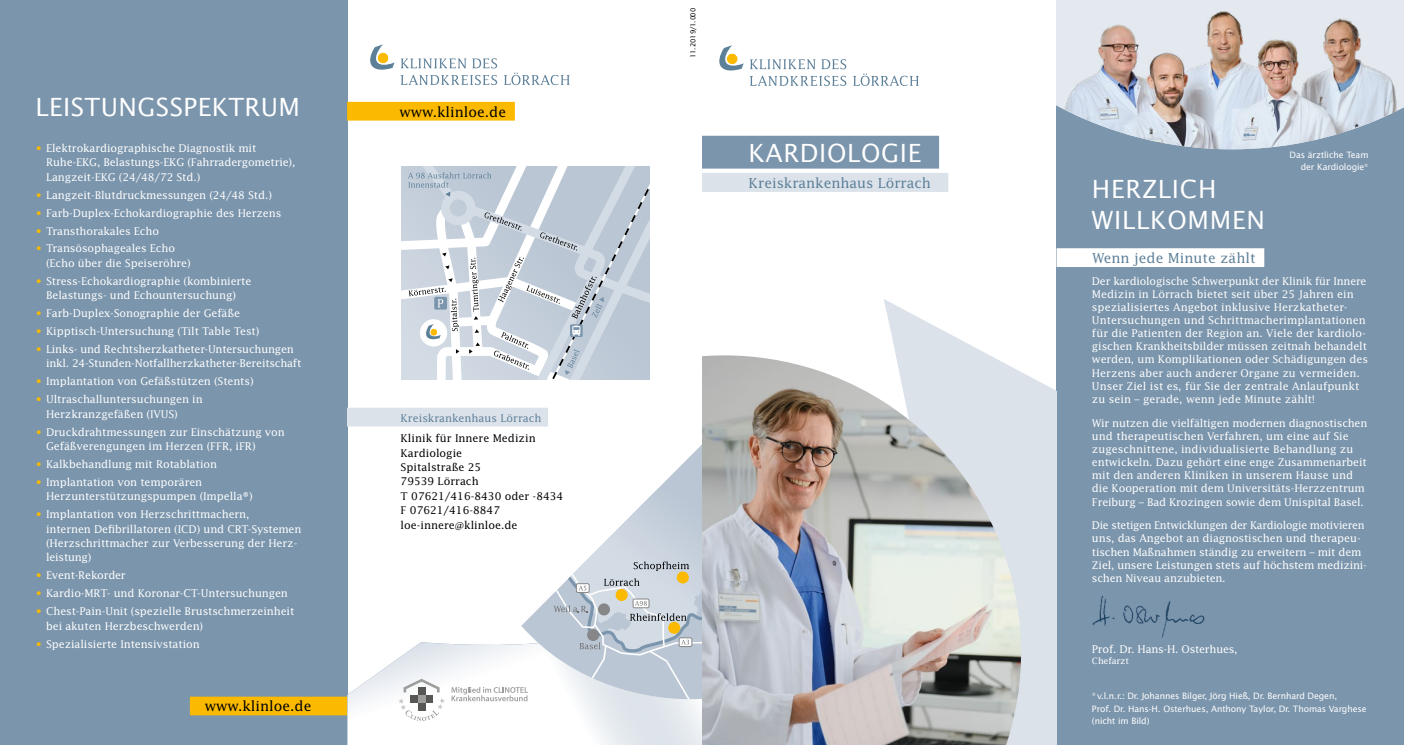
<style>
.page{position:relative;width:1404px;height:745px;background:#fff}
.page>*{position:absolute;margin:0;border:0;box-sizing:border-box;transform-origin:0 0}
.Flyer_Headline{font:25px/30px "Lucida Sans Std";letter-spacing:.03em;color:#fff}
.Headline_A5{font:25px "Lucida Sans Std";letter-spacing:.015em;color:#fff}
.Flyer_blaue_Seite_Au{font:13.75px "Lucida Std";color:#5d8099}
.t1{font:13.75px "Lucida Std";color:#000}
.Flyer_blaue_Seite_Fl{font:10.62px/13.1px "Lucida Std";letter-spacing:-.01em;color:#fff}
.t2{font:10.62px/14.4px "Lucida Std";color:#000}
.t3{font:10.62px/19.8px "Lucida Std";color:#5d8099}
.Fließtext{font:8.75px/12.5px "Lucida Sans Std";letter-spacing:-.01em;color:#fff}
.Flyer_blaue_Seite_Fl-2{font:8.75px "Lucida Std";letter-spacing:-.02em;color:#fff}
.t4{font:6.88px "Lucida Sans Std";color:#000}
.s1{color:#fbba00}
.s2{color:#000}
</style>
<div class="page">
<div style="left:0;top:0;width:347px;height:744px;background:#7b95ac"></div>
<div style="left:1056px;top:0;width:347px;height:744px;background:#7b95ac"></div>
<div style="left:190px;top:696px;width:157px;height:19px;background:#fbba00"></div>
<svg style="left:884px;top:299px;width:172px;height:445px;fill:#dce2ea"></svg>
<img style="left:702px;top:355px;width:320px;height:389px">
<svg style="left:750px;top:59px;width:168px;height:27px"></svg>
<svg style="left:719px;top:45px;width:24px;height:26px"></svg>
<div style="left:702px;top:136px;width:237px;height:32px;background:#7b95ac"></div>
<div style="left:702px;top:173px;width:246px;height:19px;background:#dce2ea"></div>
<svg style="left:347px;top:441px;width:355px;height:303px"></svg>
<svg style="left:521px;top:444px;width:181px;height:16px"></svg>
<div style="left:347px;top:102px;width:168px;height:18px;background:#fbba00"></div>
<svg style="left:401px;top:58px;width:168px;height:27px"></svg>
<svg style="left:370px;top:44px;width:24px;height:26px"></svg>
<svg style="left:451px;top:460px;width:251px;height:241px"></svg>
<svg style="left:398px;top:678px;width:47px;height:42px"></svg>
<div style="left:347px;top:407px;width:201px;height:19px;background:#dce2ea"></div>
<svg style="left:401px;top:167px;width:248px;height:212px;background:#cad2dc"></svg>
<img style="left:1056px;top:0;width:347px;height:149px">
<div style="left:1056px;top:248px;width:208px;height:19px;background:#fff"></div>
<img style="left:1092px;top:595px;width:113px;height:42px">
<p class="Headline_A5" style="left:35px;top:93px;width:266px">LEISTUNGSSPEKTRUM</p>
<p class="Flyer_blaue_Seite_Fl" style="left:46px;top:141px;width:251px;line-height:14.4px;text-indent:-11px"><span class="s1">•</span> Elektrokardiographische Diagnostik mit<br>Ruhe-EKG, Belastungs-EKG (Fahrradergometrie),<br>Langzeit-EKG (24/48/72 Std.)</p>
<p class="Flyer_blaue_Seite_Fl" style="left:35px;top:188px;width:238px"><span class="s1">•</span> Langzeit-Blutdruckmessungen (24/48 Std.)</p>
<p class="Flyer_blaue_Seite_Fl" style="left:35px;top:206px;width:247px"><span class="s1">•</span> Farb-Duplex-Echokardiographie des Herzens</p>
<p class="Flyer_blaue_Seite_Fl" style="left:35px;top:224px;width:125px"><span class="s1">•</span> Transthorakales Echo</p>
<p class="Flyer_blaue_Seite_Fl" style="left:46px;top:241px;width:146px;line-height:14.4px;text-indent:-11px"><span class="s1">•</span> Transösophageales Echo (Echo über die Speiseröhre)</p>
<p class="Flyer_blaue_Seite_Fl" style="left:35px;top:273px;width:217px;line-height:14.4px;text-align:center"><span class="s1">•</span> Stress-Echokardiographie (kombinierte<br>Belastungs- und Echountersuchung)</p>
<p class="Flyer_blaue_Seite_Fl" style="left:35px;top:306px;width:206px"><span class="s1">•</span> Farb-Duplex-Sonographie der Gefäße</p>
<p class="Flyer_blaue_Seite_Fl" style="left:35px;top:324px;width:225px"><span class="s1">•</span> Kipptisch-Untersuchung (Tilt Table Test)</p>
<p class="Flyer_blaue_Seite_Fl" style="left:46px;top:341px;width:257px;line-height:14.4px;text-indent:-11px"><span class="s1">•</span> Links- und Rechtsherzkatheter-Untersuchungen inkl. 24-Stunden-Notfallherzkatheter-Bereitschaft</p>
<p class="Flyer_blaue_Seite_Fl" style="left:35px;top:374px;width:220px"><span class="s1">•</span> Implantation von Gefäßstützen (Stents)</p>
<p class="Flyer_blaue_Seite_Fl" style="left:46px;top:392px;width:158px;line-height:14.4px;text-indent:-11px"><span class="s1">•</span> Ultraschalluntersuchungen in<br>Herzkranzgefäßen (IVUS)</p>
<p class="Flyer_blaue_Seite_Fl" style="left:46px;top:424px;width:240px;line-height:14.4px;text-indent:-11px"><span class="s1">•</span> Druckdrahtmessungen zur Einschätzung von<br>Gefäßverengungen im Herzen (FFR, iFR)</p>
<p class="Flyer_blaue_Seite_Fl" style="left:35px;top:457px;width:183px"><span class="s1">•</span> Kalkbehandlung mit Rotablation</p>
<p class="Flyer_blaue_Seite_Fl" style="left:46px;top:474px;width:208px;line-height:14.4px;text-indent:-11px"><span class="s1">•</span> Implantation von temporären<br>Herzunterstützungspumpen (Impella®)</p>
<p class="Flyer_blaue_Seite_Fl" style="left:46px;top:506px;width:257px;line-height:14.4px;text-indent:-11px"><span class="s1">•</span> Implantation von Herzschrittmachern,<br>internen Defibrillatoren (ICD) und CRT-Systemen (Herzschrittmacher zur Verbesserung der Herz&shy;leistung)</p>
<p class="Flyer_blaue_Seite_Fl" style="left:35px;top:568px;width:92px"><span class="s1">•</span> Event-Rekorder</p>
<p class="Flyer_blaue_Seite_Fl" style="left:35px;top:586px;width:254px"><span class="s1">•</span> Kardio-MRT- und Koronar-CT-Untersuchungen</p>
<p class="Flyer_blaue_Seite_Fl" style="left:46px;top:603px;width:250px;line-height:14.4px;text-indent:-11px"><span class="s1">•</span> Chest-Pain-Unit (spezielle Brustschmerzeinheit bei akuten Herzbeschwerden)</p>
<p class="Flyer_blaue_Seite_Fl" style="left:35px;top:636px;width:166px"><span class="s1">•</span> Spezialisierte Intensivstation</p>
<p class="t1" style="left:205px;top:697px;width:108px">www.klinloe.de</p>
<p class="t1" style="left:399px;top:103px;width:108px">www.klinloe.de</p>
<p class="t3" style="left:400px;top:408px;width:142px">Kreiskrankenhaus Lörrach<br><span class="s2">Klinik für Innere Medizin</span></p>
<p class="t2" style="left:400px;top:445px;width:164px">Kardiologie<br>Spitalstraße 25<br>79539 Lörrach<br>T 07621/416-8430 oder -8434<br>F 07621/416-8847 loe-innere@klinloe.de</p>
<p class="t4" style="left:688px;top:58px;width:52px;rotate:-90deg">11.2019/1.000</p>
<p class="Flyer_Headline" style="left:748px;top:138px;width:174px">KARDIOLOGIE</p>
<p class="Flyer_blaue_Seite_Au" style="left:748px;top:174px;width:184px">Kreiskrankenhaus Lörrach</p>
<p class="Fließtext" style="left:1289px;top:148px;width:80px">Das ärztliche Team</p>
<p class="Fließtext" style="left:1300px;top:161px;width:69px">der Kardiologie*</p>
<p class="Flyer_Headline" style="left:1091px;top:175px;width:174px">HERZLICH<br>WILLKOMMEN</p>
<p class="Flyer_blaue_Seite_Au" style="left:1091px;top:249px;width:165px">Wenn jede Minute zählt</p>
<p class="Flyer_blaue_Seite_Fl" style="left:1091px;top:274px;width:278px">Der kardiologische Schwerpunkt der Klinik für Innere Medizin in Lörrach bietet seit über 25 Jahren ein spezialisiertes Angebot inklusive Herzkatheter-Untersuchungen und Schrittmacherimplantationen für die Patienten der Region an. Viele der kardiolo&shy;gischen Krankheitsbilder müssen zeitnah behandelt werden, um Komplikationen oder Schädigungen des Herzens aber auch anderer Organe zu vermeiden.<br>Unser Ziel ist es, für Sie der zentrale Anlaufpunkt zu sein – gerade, wenn jede Minute zählt!</p>
<p class="Flyer_blaue_Seite_Fl" style="left:1091px;top:416px;width:277px">Wir nutzen die vielfältigen modernen diagnostischen und therapeutischen Verfahren, um eine auf Sie zugeschnittene, individualisierte Behandlung zu entwickeln. Dazu gehört eine enge Zusammenarbeit mit den anderen Kliniken in unserem Hause und die Kooperation mit dem Universitäts-Herzzentrum Freiburg – Bad Krozingen sowie dem Unispital Basel.</p>
<p class="Flyer_blaue_Seite_Fl" style="left:1091px;top:518px;width:276px">Die stetigen Entwicklungen der Kardiologie motivieren uns, das Angebot an diagnostischen und therapeu&shy;tischen Maßnahmen ständig zu erweitern – mit dem Ziel, unsere Leistungen stets auf höchstem medizini&shy;schen Niveau anzubieten.</p>
<p class="Flyer_blaue_Seite_Fl" style="left:1091px;top:642px;width:147px">Prof. Dr. Hans-H. Osterhues,</p>
<p class="Flyer_blaue_Seite_Fl-2" style="left:1091px;top:655px;width:39px">Chefarzt</p>
<p class="Fließtext" style="left:1091px;top:689px;width:247px">*v.l.n.r.: Dr. Johannes Bilger, Jörg Hieß, Dr. Bernhard Degen,</p>
<p class="Fließtext" style="left:1091px;top:702px;width:276px">Prof. Dr. Hans-H. Osterhues, Anthony Taylor, Dr. Thomas Varghese (nicht im Bild)</p>
</div>
